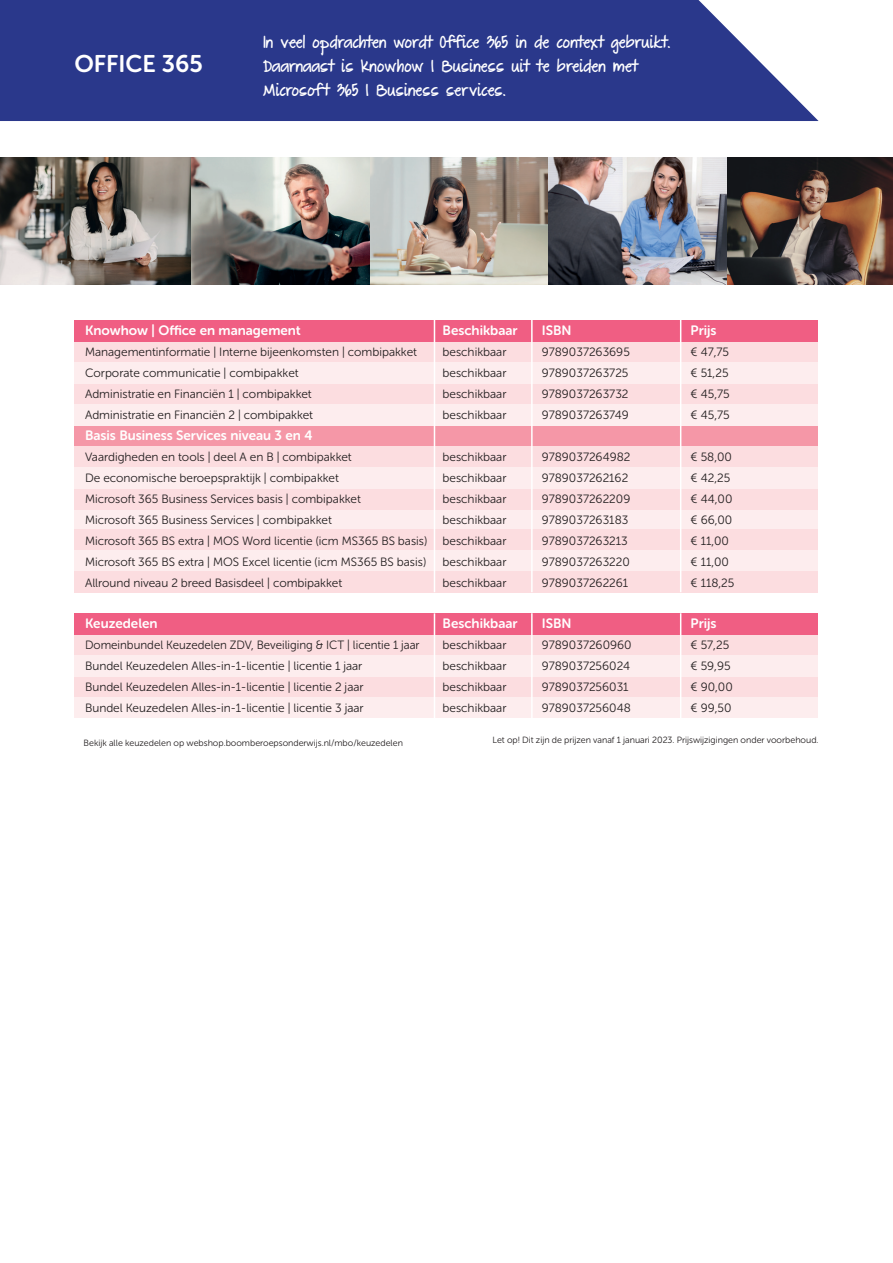
<style>
.page{position:relative;width:893px;height:1263px;background:#fff}
.page>*{position:absolute;margin:0;border:0;box-sizing:border-box;transform-origin:0 0}
.t1{font:24px "Museo Sans Rounded 700";color:#fff}
.t2{font:700 15px/24px "The Great Escape";color:#fff}
.t3{font:13.5px "Museo Sans Rounded 700";color:#fff}
.t4{font:12px/21px "Museo Sans Rounded 300";color:#231f20}
.t5{font:9px "Museo Sans Rounded 300";color:#231f20}
</style>
<div class="page">
<svg style="left:0;top:0;width:819px;height:121px;background:#394693"></svg>
<img style="left:0;top:157px;width:191px;height:128px">
<img style="left:191px;top:157px;width:702px;height:128px">
<div style="left:74px;top:383px;width:744px;height:21px;background:#fcdde0"></div>
<div style="left:74px;top:425px;width:744px;height:21px;background:#f597a7"></div>
<div style="left:74px;top:508px;width:744px;height:21px;background:#fdedee"></div>
<div style="left:74px;top:341px;width:744px;height:21px;background:#fcdde0"></div>
<div style="left:74px;top:362px;width:744px;height:21px;background:#fdedee"></div>
<div style="left:74px;top:404px;width:744px;height:21px;background:#fdedee"></div>
<div style="left:74px;top:488px;width:744px;height:21px;background:#fcdde0"></div>
<div style="left:74px;top:446px;width:744px;height:21px;background:#fcdde0"></div>
<div style="left:74px;top:529px;width:744px;height:21px;background:#fcdde0"></div>
<div style="left:74px;top:467px;width:744px;height:21px;background:#fdedee"></div>
<div style="left:74px;top:550px;width:744px;height:21px;background:#fdedee"></div>
<div style="left:74px;top:320px;width:744px;height:21px;background:#f05e83"></div>
<div style="left:74px;top:676px;width:744px;height:21px;background:#fcdde0"></div>
<div style="left:74px;top:634px;width:744px;height:21px;background:#fcdde0"></div>
<div style="left:74px;top:655px;width:744px;height:21px;background:#fdedee"></div>
<div style="left:74px;top:697px;width:744px;height:21px;background:#fdedee"></div>
<div style="left:74px;top:613px;width:744px;height:21px;background:#f05e83"></div>
<hr style="left:531px;top:613px;width:2px;height:110px;background:#fff">
<hr style="left:680px;top:613px;width:1px;height:110px;background:#fff">
<hr style="left:434px;top:613px;width:1px;height:110px;background:#fff">
<div style="left:74px;top:571px;width:744px;height:21px;background:#fcdde0"></div>
<hr style="left:434px;top:319px;width:1px;height:273px;background:#fff">
<hr style="left:531px;top:320px;width:2px;height:272px;background:#fff">
<hr style="left:680px;top:320px;width:1px;height:272px;background:#fff">
<h1 class="t1" style="left:74px;top:51px;width:130px">OFFICE 365</h1>
<p class="t2" style="left:264px;top:30px;width:408px">In veel opdrachten wordt Office 365 in de context gebruikt.<br>Daarnaast is Knowhow | Business uit te breiden met<br>Microsoft 365 | Business services.</p>
<p class="t3" style="left:85px;top:322px;width:217px">Knowhow | Office en management</p>
<p class="t4" style="left:85px;top:341px;width:333px">Managementinformatie | Interne bijeenkomsten | combipakket Corporate communicatie | combipakket<br>Administratie en Financiën 1 | combipakket<br>Administratie en Financiën 2 | combipakket</p>
<p class="t3" style="left:85px;top:427px;width:229px">Basis Business Services niveau 3 en 4</p>
<p class="t4" style="left:85px;top:446px;width:344px">Vaardigheden en tools | deel A en B | combipakket<br>De economische beroepspraktijk | combipakket<br>Microsoft 365 Business Services basis | combipakket<br>Microsoft 365 Business Services | combipakket<br>Microsoft 365 BS extra | MOS Word licentie (icm MS365 BS basis)<br>Microsoft 365 BS extra | MOS Excel licentie (icm MS365 BS basis)<br>Allround niveau 2 breed Basisdeel | combipakket</p>
<p class="t3" style="left:85px;top:616px;width:74px">Keuzedelen</p>
<p class="t4" style="left:85px;top:634px;width:336px">Domeinbundel Keuzedelen ZDV, Beveiliging &amp; ICT | licentie 1 jaar Bundel Keuzedelen Alles-in-1-licentie | licentie 1 jaar<br>Bundel Keuzedelen Alles-in-1-licentie | licentie 2 jaar<br>Bundel Keuzedelen Alles-in-1-licentie | licentie 3 jaar</p>
<p class="t3" style="left:443px;top:322px;width:77px">Beschikbaar</p>
<p class="t4" style="left:443px;top:341px;width:65px;text-align:justify">beschikbaar beschikbaar beschikbaar beschikbaar</p>
<p class="t4" style="left:443px;top:446px;width:65px;text-align:justify">beschikbaar beschikbaar beschikbaar beschikbaar beschikbaar beschikbaar beschikbaar</p>
<p class="t3" style="left:443px;top:616px;width:77px">Beschikbaar</p>
<p class="t4" style="left:443px;top:635px;width:65px;text-align:justify">beschikbaar beschikbaar beschikbaar beschikbaar</p>
<p class="t3" style="left:542px;top:322px;width:31px">ISBN</p>
<p class="t4" style="left:542px;top:341px;width:90px;text-align:justify">9789037263695<br>9789037263725<br>9789037263732<br>9789037263749</p>
<p class="t4" style="left:542px;top:446px;width:90px">9789037264982<br>9789037262162<br>9789037262209<br>9789037263183<br>9789037263213<br>9789037263220<br>9789037262261</p>
<p class="t3" style="left:542px;top:616px;width:31px">ISBN</p>
<p class="t4" style="left:542px;top:634px;width:91px">9789037260960<br>9789037256024<br>9789037256031<br>9789037256048</p>
<p class="t3" style="left:691px;top:322px;width:28px">Prijs</p>
<p class="t4" style="left:691px;top:341px;width:41px;text-align:justify">€ 47,75 € 51,25 € 45,75 € 45,75</p>
<p class="t4" style="left:691px;top:446px;width:45px">€ 58,00 € 42,25 € 44,00 € 66,00 € 11,00 € 11,00 € 118,25</p>
<p class="t3" style="left:691px;top:616px;width:28px">Prijs</p>
<p class="t4" style="left:691px;top:634px;width:44px">€ 57,25 € 59,95 € 90,00 € 99,50</p>
<p class="t5" style="left:84px;top:738px;width:321px">Bekijk alle keuzedelen op webshop.boomberoepsonderwijs.nl/mbo/keuzedelen</p>
<p class="t5" style="left:493px;top:735px;width:327px">Let op! Dit zijn de prijzen vanaf 1 januari 2023. Prijswijzigingen onder voorbehoud.</p>
</div>
